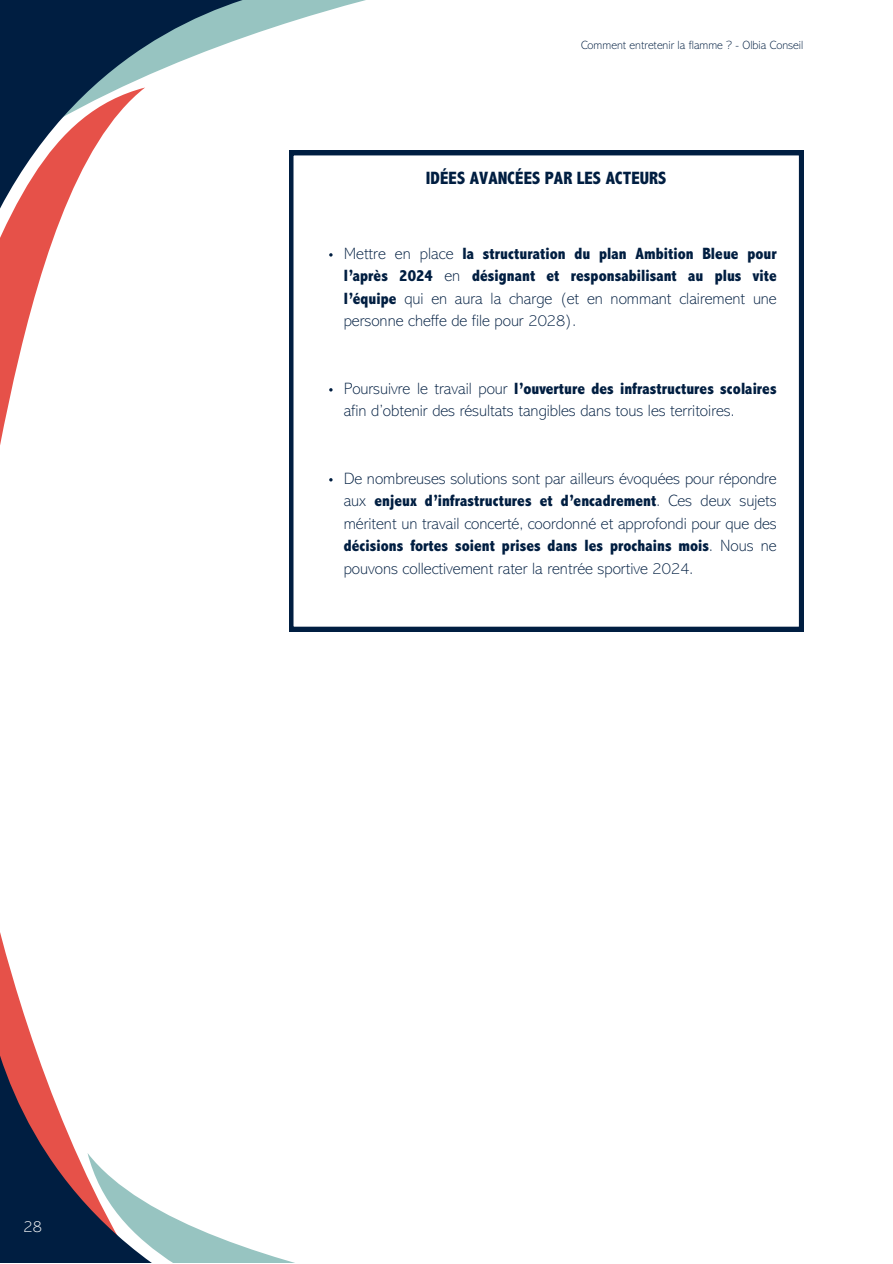
<style>
.page{position:relative;width:893px;height:1264px;background:#fff}
.page>*{position:absolute;margin:0;border:0;box-sizing:border-box;transform-origin:0 0}
.t1{font:800 condensed 18px "Abadi MT Std";color:#001e41}
.t2{font:200 16.5px/22.5px "Abadi MT Std";color:#001e41}
.t3{font:800 condensed 16.5px/22.5px "Abadi MT Std";color:#001e41;text-align:justify}
.t4{font:200 16.5px "Abadi MT Std";color:#fff}
.t5{font:200 12px "Abadi MT Std";color:#001e41}
.s1{font-weight:200;font-stretch:normal}
.s2{font-weight:800;font-stretch:condensed}
</style>
<div class="page">
<svg style="left:242px;top:0;width:124px;height:151px"></svg>
<svg style="left:0;top:0;width:242px;height:87px;background:#456177"></svg>
<svg style="left:0;top:87px;width:145px;height:358px"></svg>
<svg style="left:0;top:932px;width:38px;height:123px"></svg>
<svg style="left:0;top:1055px;width:87px;height:207px;fill:#001e41"></svg>
<svg style="left:87px;top:1153px;width:205px;height:109px"></svg>
<svg style="left:289px;top:151px;width:514px;height:480px"></svg>
<p class="t4" style="left:24px;top:1220px;width:20px">28</p>
<p class="t5" style="left:581px;top:41px;width:224px">Comment entretenir la flamme ? - Olbia Conseil</p>
<p class="t1" style="left:426px;top:172px;width:242px">IDÉES AVANCÉES PAR LES ACTEURS</p>
<p class="t3" style="left:344px;top:244px;width:434px"><span class="s1">Mettre en place</span> la structuration du plan Ambition Bleue pour l’après 2024 <span class="s1">en</span> désignant et responsabilisant au plus vite l’équipe <span class="s1">qui en aura la charge (et en nommant clairement une personne cheffe de file pour 2028).</span></p>
<p class="t2" style="left:344px;top:378px;width:434px">Poursuivre le travail pour <span class="s2">l’ouverture des infrastructures scolaires </span>afin d’obtenir des résultats tangibles dans tous les territoires.</p>
<p class="t2" style="left:344px;top:468px;width:434px;text-align:justify">De nombreuses solutions sont par ailleurs évoquées pour répondre aux <span class="s2">enjeux d’infrastructures et d’encadrement</span>. Ces deux sujets méritent un travail concerté, coordonné et approfondi pour que des <span class="s2">décisions fortes soient prises dans les prochains mois</span>. Nous ne pouvons collectivement rater la rentrée sportive 2024.</p>
</div>
